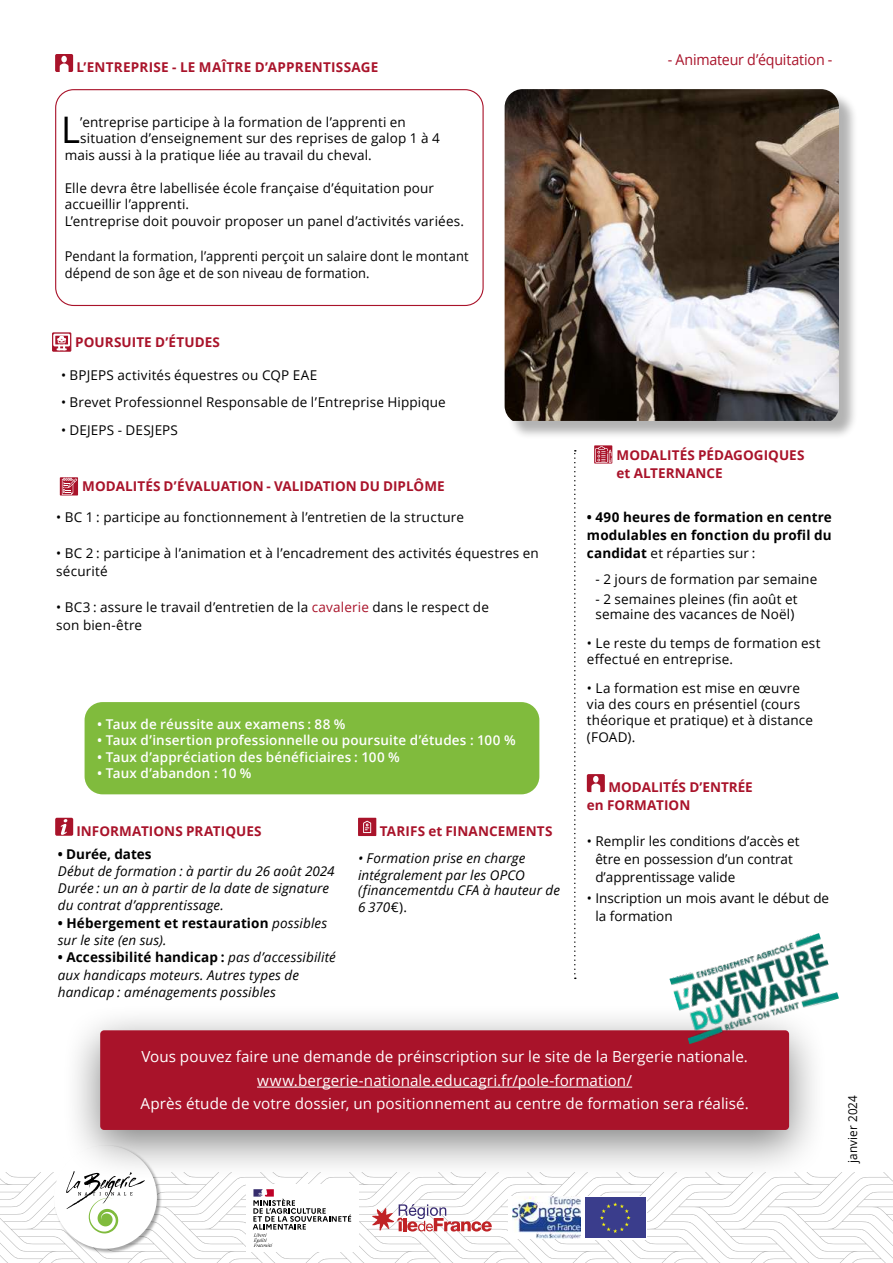
<style>
.page{position:relative;width:893px;height:1263px;background:#fff}
.page>*{position:absolute;margin:0;border:0;box-sizing:border-box;transform-origin:0 0}
.t1{font:36.6px "Open Sans";color:#000}
.t2{font:15.15px/23.5px "Open Sans";letter-spacing:.005em;color:#fff;text-align:center}
.t3{font:15px "Open Sans";letter-spacing:-.015em;color:#a9132a;scale:.95 1}
.t4{font:13.5px/18px "Open Sans";letter-spacing:.01em;color:#000}
.t5{font:italic 13.5px/17.2px "Open Sans";letter-spacing:.01em;color:#000}
.t6{font:700 13.5px/18px "Open Sans";letter-spacing:.005em;color:#a9132a}
.t7{font:700 13.5px/18px "Open Sans";letter-spacing:.01em;color:#000;text-align:justify}
.t8{font:600 13.5px "Open Sans";letter-spacing:.01em;color:#fff}
.t9{font:13.5px/18px "Open Sans";letter-spacing:.01em;color:#000;scale:.95 1}
.t10{font:12.3px "Open Sans";letter-spacing:.015em;color:#000;scale:.95 1}
.s1{color:#a9132a}
.s2{font-weight:400;font-style:italic}
.s3{font-weight:700;font-style:normal}
.s4{font-style:normal}
.s5{font-weight:400}
</style>
<div class="page">
<div style="left:61px;top:1003px;width:767px;height:178px;background:#000;opacity:.5"></div>
<div style="left:100px;top:1030px;width:689px;height:100px;background:#a9132a;border-radius:4px"></div>
<hr style="left:257px;top:1087px;width:375px;height:1px;background:#fff">
<div style="left:55px;top:89px;width:429px;height:217px;border:1px solid #a9132a;border-radius:18px"></div>
<div style="left:506px;top:91px;width:352px;height:349px;background:#000;opacity:.3"></div>
<img style="left:505px;top:89px;width:334px;height:332px">
<svg style="left:55px;top:54px;width:18px;height:18px"></svg>
<svg style="left:574px;top:450px;width:2px;height:529px"></svg>
<svg style="left:55px;top:818px;width:18px;height:18px"></svg>
<svg style="left:587px;top:774px;width:18px;height:18px"></svg>
<div style="left:85px;top:702px;width:454px;height:92px;background:#80bb3d;border-radius:18px"></div>
<svg style="left:594px;top:445px;width:18px;height:19px"></svg>
<svg style="left:595px;top:446px;width:17px;height:17px"></svg>
<div style="left:53px;top:333px;width:18px;height:18px;border:1px solid #a9132a"></div>
<svg style="left:54px;top:334px;width:16px;height:16px"></svg>
<svg style="left:60px;top:477px;width:18px;height:18px"></svg>
<svg style="left:62px;top:478px;width:15px;height:17px"></svg>
<div style="left:358px;top:818px;width:18px;height:18px;background:#a9132a"></div>
<svg style="left:363px;top:821px;width:8px;height:12px"></svg>
<img style="left:669px;top:933px;width:170px;height:111px">
<svg style="left:0;top:1171px;width:893px;height:92px"></svg>
<p class="t6" style="left:77px;top:59px;width:303px">L’ENTREPRISE - LE MAÎTRE D’APPRENTISSAGE</p>
<h1 class="t1" style="left:61px;top:115px;width:21px">L</h1>
<p class="t4" style="left:80px;top:114px;width:327px">’entreprise participe à la formation de l’apprenti en</p>
<p class="t4" style="left:80px;top:129px;width:361px">situation d’enseignement sur des reprises de galop 1 à 4</p>
<p class="t4" style="left:65px;top:146px;width:309px">mais aussi à la pratique liée au travail du cheval.</p>
<p class="t4" style="left:65px;top:179px;width:401px;line-height:16.5px">Elle devra être labellisée école française d’équitation pour accueillir l’apprenti.<br>L’entreprise doit pouvoir proposer un panel d’activités variées.</p>
<p class="t9" style="left:65px;top:246px;width:427px">Pendant la formation, l’apprenti perçoit un salaire dont le montant dépend de son âge et de son niveau de formation.</p>
<p class="t3" style="left:668px;top:54px;width:175px">- Animateur d’équitation -</p>
<p class="t6" style="left:75px;top:335px;width:146px">POURSUITE D’ÉTUDES</p>
<p class="t4" style="left:61px;top:365px;width:258px">• BPJEPS activités équestres ou CQP EAE</p>
<p class="t4" style="left:61px;top:395px;width:386px">• Brevet Professionnel Responsable de l’Entreprise Hippique</p>
<p class="t4" style="left:61px;top:423px;width:118px">• DEJEPS - DESJEPS</p>
<p class="t6" style="left:82px;top:479px;width:364px">MODALITÉS D’ÉVALUATION - VALIDATION DU DIPLÔME</p>
<p class="t4" style="left:56px;top:508px;width:409px">• BC 1 : participe au fonctionnement à l’entretien de la structure</p>
<p class="t4" style="left:56px;top:544px;width:484px">• BC 2 : participe à l’animation et à l’encadrement des activités équestres en sécurité</p>
<p class="t4" style="left:56px;top:598px;width:434px">• BC3 : assure le travail d’entretien de la <span class="s1">cavalerie</span> dans le respect de son bien-être</p>
<p class="t8" style="left:97px;top:714px;width:250px">• Taux de réussite aux examens : 88 %</p>
<p class="t8" style="left:97px;top:731px;width:420px">• Taux d’insertion professionnelle ou poursuite d’études : 100 %</p>
<p class="t8" style="left:97px;top:747px;width:304px">• Taux d’appréciation des bénéficiaires : 100 %</p>
<p class="t8" style="left:97px;top:764px;width:156px">• Taux d’abandon : 10 %</p>
<p class="t6" style="left:76px;top:823px;width:187px">INFORMATIONS PRATIQUES</p>
<p class="t7" style="left:58px;top:846px;width:95px">• Durée, dates</p>
<p class="t5" style="left:58px;top:862px;width:278px">Début de formation : à partir du 26 août 2024<br>Durée : un an à partir de la date de signature du contrat d’apprentissage.</p>
<p class="t7" style="left:58px;top:915px;width:271px;line-height:17.2px">• Hébergement et restauration <span class="s2">possibles sur le site (en sus).</span></p>
<p class="t5" style="left:58px;top:950px;width:279px"><span class="s3">• Accessibilité handicap :</span> pas d’accessibilité aux handicaps moteurs. Autres types de handicap : aménagements possibles</p>
<p class="t6" style="left:380px;top:823px;width:174px">TARIFS et FINANCEMENTS</p>
<p class="t5" style="left:358px;top:851px;width:169px">• Formation prise en charge intégralement par les OPCO</p>
<p class="t5" style="left:358px;top:881px;width:204px;line-height:16.5px">(financementdu CFA à hauteur de<br>6 370<span class="s4">€).</span></p>
<p class="t6" style="left:617px;top:447px;width:189px">MODALITÉS PÉDAGOGIQUES et ALTERNANCE</p>
<p class="t7" style="left:587px;top:508px;width:246px">• 490 heures de formation en centre modulables en fonction du profil du candidat <span class="s5">et réparties sur :</span></p>
<p class="t4" style="left:595px;top:569px;width:223px">- 2 jours de formation par semaine</p>
<p class="t4" style="left:595px;top:591px;width:204px;line-height:15px">- 2 semaines pleines (fin août et semaine des vacances de Noël)</p>
<p class="t4" style="left:587px;top:636px;width:235px;line-height:16.2px">• Le reste du temps de formation est effectué en entreprise.</p>
<p class="t4" style="left:587px;top:681px;width:227px;line-height:16.2px">• La formation est mise en œuvre via des cours en présentiel (cours théorique et pratique) et à distance (FOAD).</p>
<p class="t6" style="left:587px;top:779px;width:168px;text-indent:22px">MODALITÉS D’ENTRÉE en FORMATION</p>
<p class="t4" style="left:595px;top:833px;width:206px;text-indent:-9px">• Remplir les conditions d’accès et être en possession d’un contrat d’apprentissage valide</p>
<p class="t4" style="left:595px;top:890px;width:235px;text-indent:-9px">• Inscription un mois avant le début de la formation</p>
<p class="t2" style="left:140px;top:1045px;width:610px">Vous pouvez faire une demande de préinscription sur le site de la Bergerie nationale. www.bergerie-nationale.educagri.fr/pole-formation/<br>Après étude de votre dossier, un positionnement au centre de formation sera réalisé.</p>
<p class="t10" style="left:844px;top:1163px;width:73px;rotate:-90deg">janvier 2024</p>
</div>
